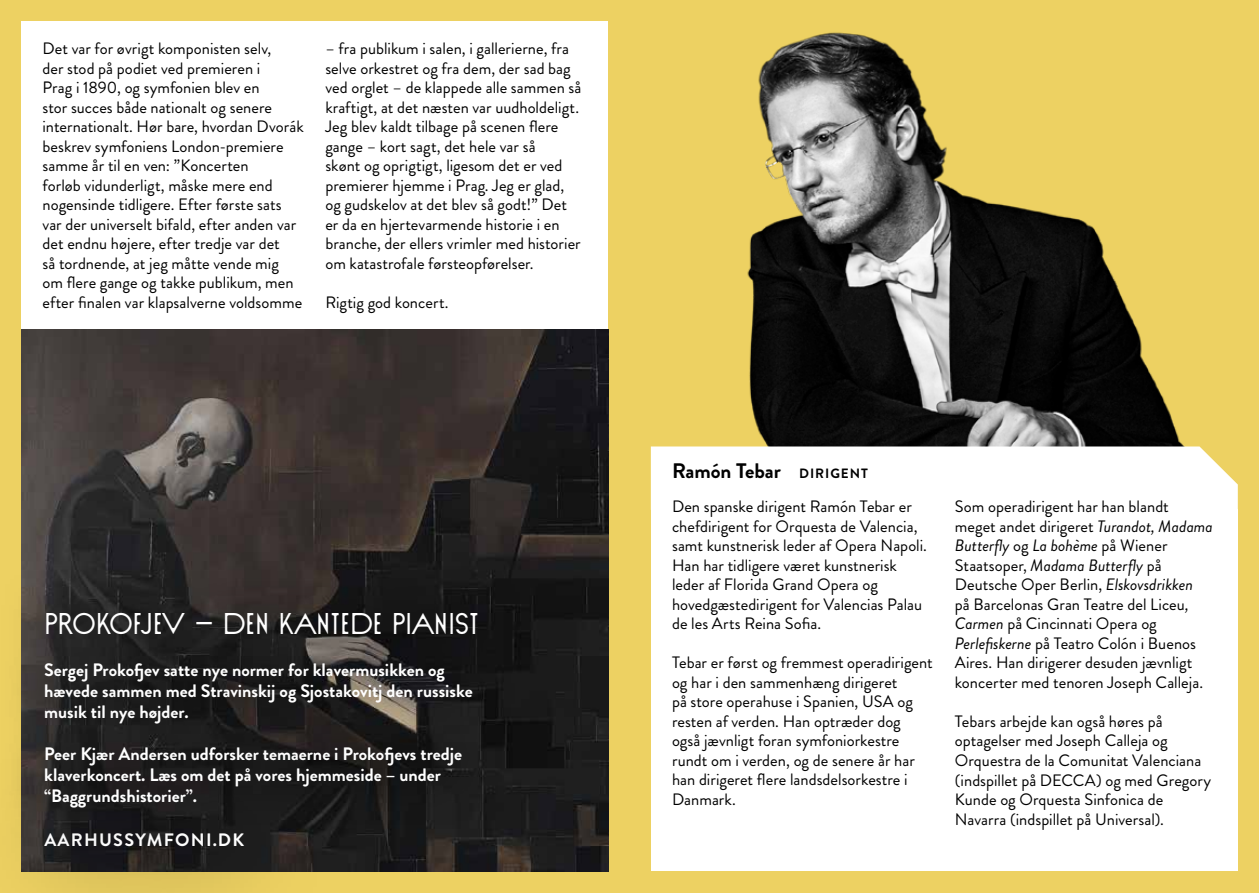
<style>
.page{position:relative;width:1259px;height:893px;background:#fff}
.page>*{position:absolute;margin:0;border:0;box-sizing:border-box;transform-origin:0 0}
.t1{font:30px "Sud";letter-spacing:-.015em;color:#fff}
.t2{font:700 21px "Brandon Grotesque";color:#000}
.t3{font:700 18px/21px "Brandon Grotesque";color:#fff}
.t4{font:700 18px "Brandon Grotesque";letter-spacing:.07em;color:#fff}
.t5{font:16.5px/19.5px "Brandon Grotesque";color:#000}
.s1{font-size:13.5px}
.s2{font-style:italic}
</style>
<div class="page">
<div style="left:0;top:0;width:629px;height:893px;background:#edd162"></div>
<div style="left:629px;top:0;width:630px;height:893px;background:#edd162"></div>
<div style="left:21px;top:21px;width:587px;height:309px;background:#fff"></div>
<img style="left:747px;top:32px;width:437px;height:414px">
<div style="left:651px;top:509px;width:586px;height:361px;background:#fff"></div>
<div style="left:651px;top:446px;width:586px;height:63px;background:#fff"></div>
<img style="left:21px;top:330px;width:587px;height:541px">
<div style="left:0;top:748px;width:322px;height:145px;background:#000;opacity:.55"></div>
<div style="left:0;top:565px;width:522px;height:287px;background:#000;opacity:.7"></div>
<p class="t5" style="left:43px;top:39px;width:263px">Det var for øvrigt komponisten selv,<br>der stod på podiet ved premieren i<br>Prag i 1890, og symfonien blev en<br>stor succes både nationalt og senere internationalt. Hør bare, hvordan Dvorák beskrev symfoniens London-premiere samme år til en ven: ”Koncerten<br>forløb vidunderligt, måske mere end nogensinde tidligere. Efter første sats var der universelt bifald, efter anden var det endnu højere, efter tredje var det<br>så tordnende, at jeg måtte vende mig<br>om flere gange og takke publikum, men efter finalen var klapsalverne voldsomme</p>
<p class="t5" style="left:325px;top:39px;width:257px">– fra publikum i salen, i gallerierne, fra selve orkestret og fra dem, der sad bag ved orglet – de klappede alle sammen så kraftigt, at det næsten var uudholdeligt.<br>Jeg blev kaldt tilbage på scenen flere gange – kort sagt, det hele var så<br>skønt og oprigtigt, ligesom det er ved premierer hjemme i Prag. Jeg er glad, og gudskelov at det blev så godt!” Det er da en hjertevarmende historie i en branche, der ellers vrimler med historier om katastrofale førsteopførelser.</p>
<p class="t5" style="left:325px;top:292px;width:125px">Rigtig god koncert.</p>
<h1 class="t1" style="left:44px;top:605px;width:436px">PROKOFJEV – DEN KANTEDE PIANIST</h1>
<p class="t3" style="left:44px;top:659px;width:430px">Sergej Prokofjev satte nye normer for klavermusikken og hævede sammen med Stravinskij og Sjostakovitj den russiske musik til nye højder.</p>
<p class="t3" style="left:44px;top:743px;width:419px">Peer Kjær Andersen udforsker temaerne i Prokofjevs tredje klaverkoncert. Læs om det på vores hjemmeside – under “Baggrundshistorier”.</p>
<p class="t4" style="left:44px;top:827px;width:201px">AARHUSSYMFONI.DK</p>
<p class="t2" style="left:672px;top:456px;width:197px">Ramón Tebar <span class="s1">DIRIGENT</span></p>
<p class="t5" style="left:672px;top:497px;width:256px">Den spanske dirigent Ramón Tebar er chefdirigent for Orquesta de Valencia, samt kunstnerisk leder af Opera Napoli.<br>Han har tidligere været kunstnerisk leder af Florida Grand Opera og hovedgæstedirigent for Valencias Palau de les Arts Reina Sofia.</p>
<p class="t5" style="left:672px;top:653px;width:262px">Tebar er først og fremmest operadirigent og har i den sammenhæng dirigeret<br>på store operahuse i Spanien, USA og resten af verden. Han optræder dog også jævnligt foran symfoniorkestre rundt om i verden, og de senere år har han dirigeret flere landsdelsorkestre i Danmark.</p>
<p class="t5" style="left:955px;top:497px;width:259px">Som operadirigent har han blandt meget andet dirigeret <span class="s2">Turandot, Madama Butterfly</span> og <span class="s2">La bohème</span> på Wiener Staatsoper, <span class="s2">Madama Butterfly</span> på Deutsche Oper Berlin, <span class="s2">Elskovsdrikken<br></span>på Barcelonas Gran Teatre del Liceu<span class="s2">, Carmen</span> på Cincinnati Opera og <span class="s2">Perlefiskerne</span> på Teatro Colón i Buenos Aires. Han dirigerer desuden jævnligt koncerter med tenoren Joseph Calleja.</p>
<p class="t5" style="left:955px;top:712px;width:258px">Tebars arbejde kan også høres på optagelser med Joseph Calleja og Orquestra de la Comunitat Valenciana (indspillet på DECCA) og med Gregory Kunde og Orquesta Sinfonica de Navarra (indspillet på Universal).</p>
</div>
